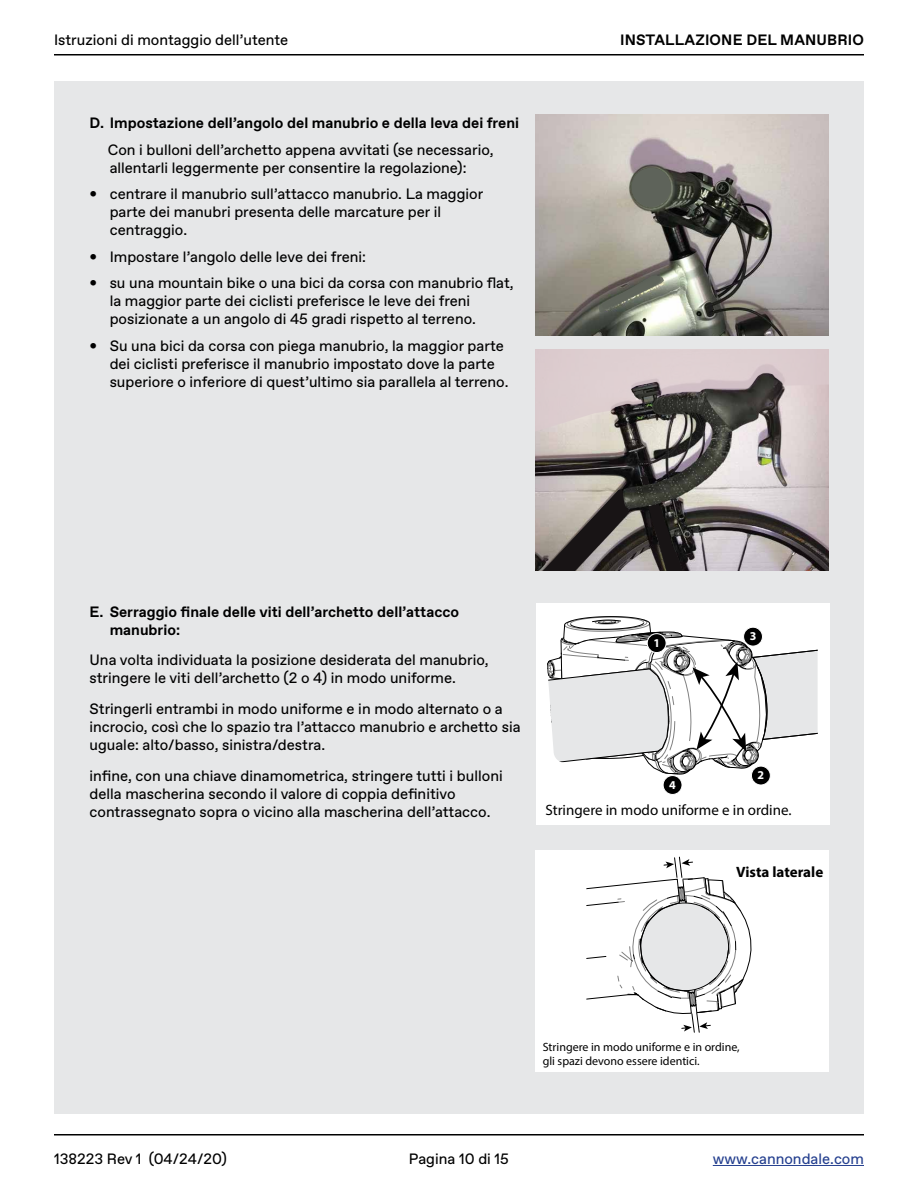
<style>
.page{position:relative;width:918px;height:1188px;background:#fff}
.page>*{position:absolute;margin:0;border:0;box-sizing:border-box;transform-origin:0 0}
.t1{font:15px/18px "Favorit";color:#000}
.t2{font:700 15px/18px "Favorit";color:#000}
.t3{font:15px "Myriad Pro";color:#000}
.t4{font:15px "Favorit";color:#25408f}
.t5{font:700 15px "Myriad Pro";color:#000}
.t6{font:12px/14.4px "Myriad Pro";color:#000}
.t7{font:700 12px "Myriad Pro";color:#fff}
</style>
<div class="page">
<hr style="left:54px;top:1134px;width:810px;height:2px;background:#000">
<hr style="left:54px;top:54px;width:810px;height:1px;background:#000">
<hr style="left:713px;top:1165px;width:151px;height:1px;background:#25408f">
<div style="left:54px;top:81px;width:810px;height:1032px;background:#e6e7e8"></div>
<img style="left:536px;top:115px;width:293px;height:221px">
<svg style="left:599px;top:275px;width:65px;height:38px;background:#797b6f"></svg>
<div style="left:632px;top:168px;width:39px;height:39px;background:#5e635a;border-radius:50%"></div>
<img style="left:536px;top:436px;width:293px;height:135px">
<svg style="left:536px;top:350px;width:293px;height:86px;background:#b3a8a7"></svg>
<svg style="left:537px;top:489px;width:92px;height:82px;background:#77716c"></svg>
<svg style="left:648px;top:504px;width:36px;height:67px;background:#2d2a28"></svg>
<svg style="left:641px;top:476px;width:8px;height:9px"></svg>
<div style="left:536px;top:603px;width:293px;height:221px;background:#fff"></div>
<svg style="left:547px;top:616px;width:271px;height:158px"></svg>
<div style="left:647px;top:634px;width:19px;height:19px;background:#000;border-radius:50%"></div>
<div style="left:647px;top:633px;width:19px;height:20px;border:1px solid #fff;border-radius:50%"></div>
<div style="left:751px;top:766px;width:19px;height:19px;background:#000;border-radius:50%"></div>
<div style="left:751px;top:766px;width:20px;height:19px;border:1px solid #fff;border-radius:50%"></div>
<div style="left:663px;top:776px;width:19px;height:18px;background:#000;border-radius:50%"></div>
<div style="left:663px;top:775px;width:19px;height:20px;border:1px solid #fff;border-radius:50%"></div>
<div style="left:744px;top:627px;width:18px;height:19px;background:#000;border-radius:50%"></div>
<div style="left:743px;top:627px;width:20px;height:19px;border:1px solid #fff;border-radius:50%"></div>
<div style="left:536px;top:851px;width:293px;height:221px;background:#fff"></div>
<svg style="left:586px;top:856px;width:165px;height:177px"></svg>
<p class="t1" style="left:54px;top:31px;width:236px">Istruzioni di montaggio dell’utente</p>
<p class="t2" style="left:90px;top:114px;width:431px">D. Impostazione dell’angolo del manubrio e della leva dei freni</p>
<p class="t1" style="left:108px;top:140px;width:387px">Con i bulloni dell’archetto appena avvitati (se necessario, allentarli leggermente per consentire la regolazione):</p>
<p class="t1" style="left:110px;top:185px;width:375px;text-indent:-20px">• centrare il manubrio sull’attacco manubrio. La maggior parte dei manubri presenta delle marcature per il centraggio.</p>
<p class="t1" style="left:90px;top:247px;width:278px">• Impostare l’angolo delle leve dei freni:</p>
<p class="t1" style="left:110px;top:274px;width:406px;text-indent:-20px">• su una mountain bike o una bici da corsa con manubrio flat, la maggior parte dei ciclisti preferisce le leve dei freni posizionate a un angolo di 45 gradi rispetto al terreno.</p>
<p class="t1" style="left:110px;top:336px;width:400px;text-indent:-20px">• Su una bici da corsa con piega manubrio, la maggior parte dei ciclisti preferisce il manubrio impostato dove la parte superiore o inferiore di quest’ultimo sia parallela al terreno.</p>
<p class="t2" style="left:620px;top:31px;width:245px">INSTALLAZIONE DEL MANUBRIO</p>
<p class="t2" style="left:110px;top:602px;width:351px;text-indent:-20px">E. Serraggio finale delle viti dell’archetto dell’attacco manubrio:</p>
<p class="t1" style="left:90px;top:651px;width:401px">Una volta individuata la posizione desiderata del manubrio, stringere le viti dell’archetto (2 o 4) in modo uniforme.</p>
<p class="t1" style="left:90px;top:700px;width:433px">Stringerli entrambi in modo uniforme e in modo alternato o a incrocio, così che lo spazio tra l’attacco manubrio e archetto sia uguale: alto/basso, sinistra/destra.</p>
<p class="t1" style="left:90px;top:766px;width:415px">infine, con una chiave dinamometrica, stringere tutti i bulloni della mascherina secondo il valore di coppia definitivo contrassegnato sopra o vicino alla mascherina dell’attacco.</p>
<p class="t7" style="left:653px;top:635px;width:8px">1</p>
<p class="t7" style="left:669px;top:777px;width:8px">4</p>
<p class="t7" style="left:750px;top:628px;width:8px">3</p>
<p class="t7" style="left:758px;top:767px;width:8px">2</p>
<p class="t3" style="left:545px;top:801px;width:248px">Stringere in modo uniforme e in ordine.</p>
<p class="t5" style="left:736px;top:863px;width:88px">Vista laterale</p>
<p class="t1" style="left:54px;top:1149px;width:174px">138223 Rev 1 (04/24/20)</p>
<p class="t1" style="left:409px;top:1149px;width:102px">Pagina 10 di 15</p>
<p class="t6" style="left:543px;top:1039px;width:198px">Stringere in modo uniforme e in ordine, gli spazi devono essere identici.</p>
<p class="t4" style="left:713px;top:1149px;width:153px">www.cannondale.com</p>
</div>
